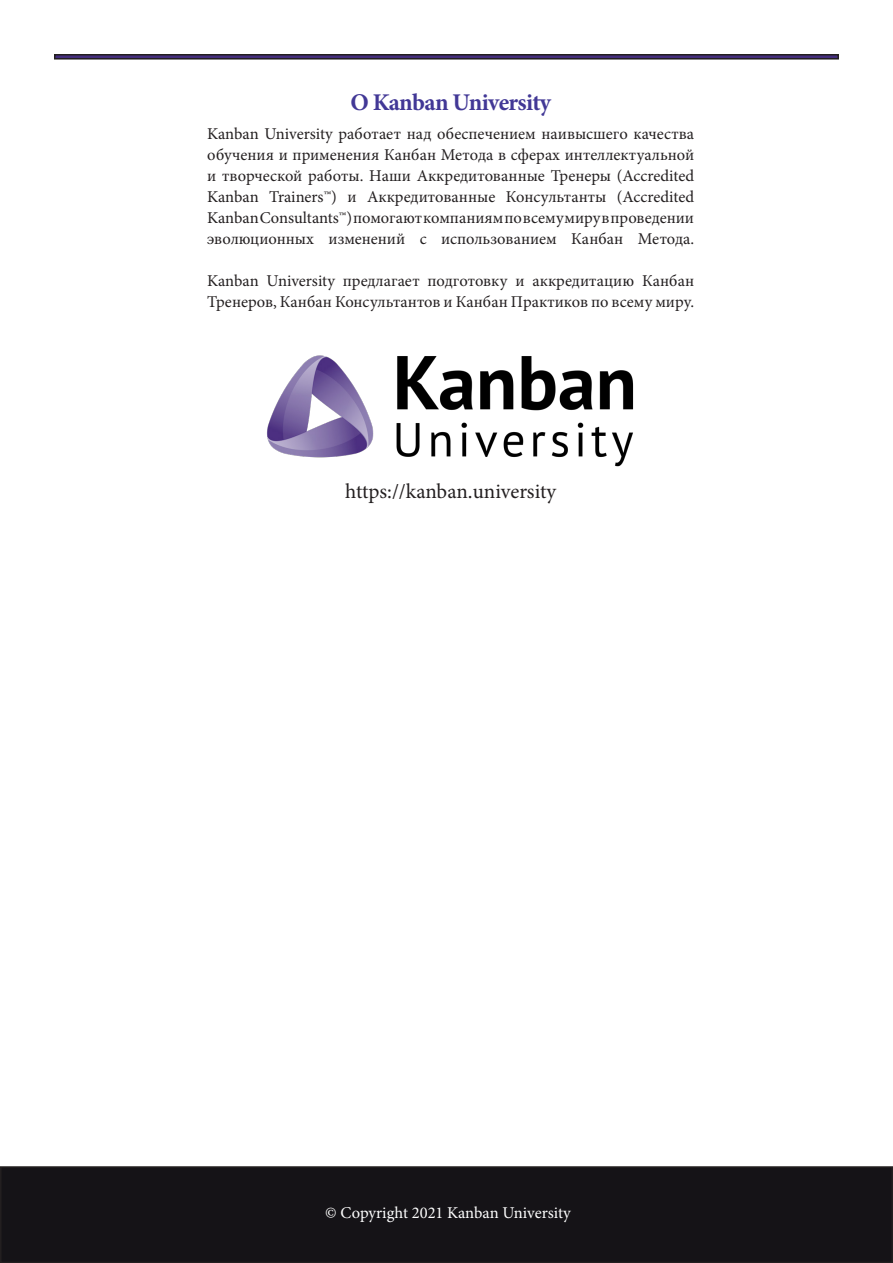
<style>
.page{position:relative;width:893px;height:1263px;background:#fff}
.page>*{position:absolute;margin:0;border:0;box-sizing:border-box;transform-origin:0 0}
.Заголовок_параграфа{font:700 24px "Minion Pro";letter-spacing:-.03em;color:#423896}
.Ссылка{font:21px "Minion Pro";letter-spacing:-.005em;color:#231f20}
.Основной_текст__по_ц{font:16.5px/21px "Minion Pro";color:#231f20;text-align:justify}
.Copyright{font:16.5px "Minion Pro";color:#fff}
</style>
<div class="page">
<div style="left:1px;top:1167px;width:891px;height:95px;background:#151317"></div>
<div style="left:0;top:1166px;width:893px;height:97px;border:2px solid #231f20"></div>
<div style="left:54px;top:54px;width:785px;height:6px;border:2px solid #231f20"></div>
<img style="left:267px;top:355px;width:367px;height:112px">
<p class="Заголовок_параграфа" style="left:350px;top:85px;width:202px">О Kanban University</p>
<p class="Основной_текст__по_ц" style="left:207px;top:124px;width:488px">Kanban University работает над обеспечением наивысшего качества обучения и применения Канбан Метода в сферах интеллектуальной и творческой работы. Наши Аккредитованные Тренеры (Accredited Kanban Trainers™) и Аккредитованные Консультанты (Accredited Kanban Consultants™) помогают компаниям по всему миру в проведении эволюционных изменений с использованием Канбан Метода.</p>
<p class="Основной_текст__по_ц" style="left:207px;top:271px;width:488px">Kanban University предлагает подготовку и аккредитацию Канбан<br>Тренеров, Канбан Консультантов и Канбан Практиков по всему миру.</p>
<p class="Ссылка" style="left:345px;top:477px;width:212px">https://kanban.university</p>
<p class="Copyright" style="left:325px;top:1202px;width:247px">© Copyright 2021 Kanban University</p>
</div>
